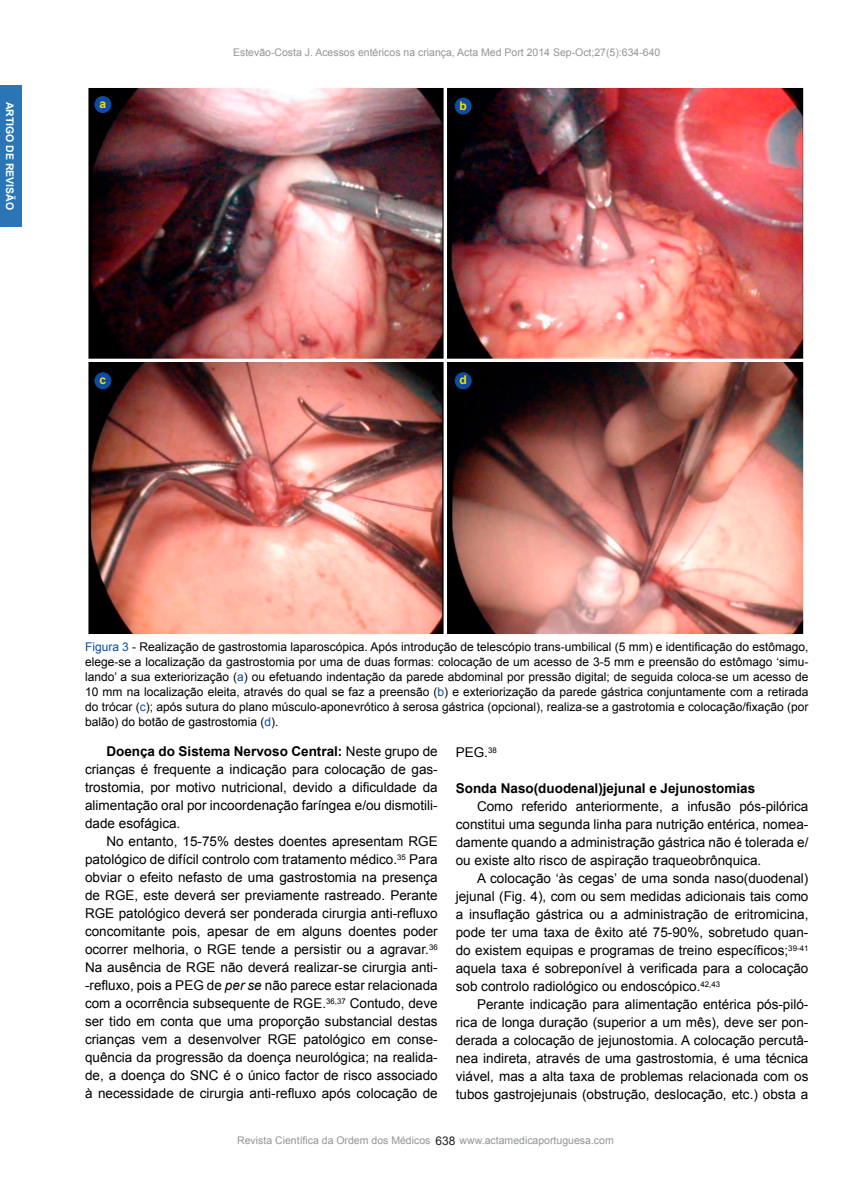
<style>
.page{position:relative;width:851px;height:1191px;background:#fff}
.page>*{position:absolute;margin:0;border:0;box-sizing:border-box;transform-origin:0 0}
.t1{font:13.5px/18px "Arial";color:#000;text-align:justify}
.t2{font:700 13.5px "Arial";color:#000}
.t3{font:12px/15px "Arial";color:#000;text-align:justify}
.t4{font:700 12px "Arial";color:#ffdc01}
.t5{font:12px "Arial";color:#231f20}
.t6{font:10.5px "Arial";color:#939598}
.t7{font:700 10.5px "Arial";color:#fff}
.s1{color:#0d4da1}
.s2{font-weight:700}
.s3{font-style:italic}
</style>
<div class="page">
<div style="left:0;top:85px;width:21px;height:142px;background:#2975b6"></div>
<img style="left:88px;top:87px;width:716px;height:547px">
<div style="left:94px;top:96px;width:17px;height:17px;background:#0d4da1;border-radius:50%"></div>
<div style="left:455px;top:98px;width:17px;height:17px;background:#0d4da1;border-radius:50%"></div>
<div style="left:455px;top:372px;width:17px;height:17px;background:#0d4da1;border-radius:50%"></div>
<div style="left:94px;top:372px;width:17px;height:17px;background:#0d4da1;border-radius:50%"></div>
<p class="t7" style="left:17px;top:102px;width:110px;rotate:90deg">ARTIGO DE REVISÃO</p>
<p class="t6" style="left:233px;top:45px;width:429px">Estevão-Costa J. Acessos entéricos na criança, Acta Med Port 2014 Sep-Oct;27(5):634-640</p>
<p class="t4" style="left:100px;top:95px;width:8px">a</p>
<p class="t4" style="left:459px;top:97px;width:9px">b</p>
<p class="t4" style="left:100px;top:372px;width:8px">c</p>
<p class="t4" style="left:459px;top:372px;width:9px">d</p>
<p class="t3" style="left:85px;top:639px;width:725px"><span class="s1">Figura 3</span> - Realização de gastrostomia laparoscópica. Após introdução de telescópio trans-umbilical (5 mm) e identificação do estômago, elege-se a localização da gastrostomia por uma de duas formas: colocação de um acesso de 3-5 mm e preensão do estômago ‘simu&shy;lando’ a sua exteriorização (<span class="s1">a</span>) ou efetuando indentação da parede abdominal por pressão digital; de seguida coloca-se um acesso de 10 mm na localização eleita, através do qual se faz a preensão (<span class="s1">b</span>) e exteriorização da parede gástrica conjuntamente com a retirada do trócar (<span class="s1">c</span>); após sutura do plano músculo-aponevrótico à serosa gástrica (opcional), realiza-se a gastrotomia e colocação/fixação (por balão) do botão de gastrostomia (<span class="s1">d</span>).</p>
<p class="t1" style="left:85px;top:742px;width:354px;text-indent:21px"><span class="s2">Doença do Sistema Nervoso Central:</span> Neste grupo de crianças é frequente a indicação para colocação de gas&shy;trostomia, por motivo nutricional, devido a dificuldade da alimentação oral por incoordenação faríngea e/ou dismotili&shy;dade esofágica.</p>
<p class="t1" style="left:85px;top:832px;width:354px;text-indent:21px">No entanto, 15-75% destes doentes apresentam RGE patológico de difícil controlo com tratamento médico.<sup>35</sup> Para obviar o efeito nefasto de uma gastrostomia na presença de RGE, este deverá ser previamente rastreado. Perante RGE patológico deverá ser ponderada cirurgia anti-refluxo concomitante pois, apesar de em alguns doentes poder ocorrer melhoria, o RGE tende a persistir ou a agravar.<sup>36<br></sup>Na ausência de RGE não deverá realizar-se cirurgia anti--refluxo, pois a PEG de <span class="s3">per se</span> não parece estar relacionada com a ocorrência subsequente de RGE.<sup>36,37</sup> Contudo, deve ser tido em conta que uma proporção substancial destas crianças vem a desenvolver RGE patológico em conse&shy;quência da progressão da doença neurológica; na realida&shy;de, a doença do SNC é o único factor de risco associado à necessidade de cirurgia anti-refluxo após colocação de</p>
<p class="t1" style="left:456px;top:743px;width:43px">PEG.<sup>38</sup></p>
<p class="t2" style="left:456px;top:779px;width:301px">Sonda Naso(duodenal)jejunal e Jejunostomias</p>
<p class="t1" style="left:456px;top:797px;width:354px;text-indent:21px">Como referido anteriormente, a infusão pós-pilórica constitui uma segunda linha para nutrição entérica, nomea&shy;damente quando a administração gástrica não é tolerada e/ ou existe alto risco de aspiração traqueobrônquica.</p>
<p class="t1" style="left:456px;top:869px;width:354px;text-indent:21px">A colocação ‘às cegas’ de uma sonda naso(duodenal) jejunal (Fig. 4), com ou sem medidas adicionais tais como a insuflação gástrica ou a administração de eritromicina, pode ter uma taxa de êxito até 75-90%, sobretudo quan&shy;do existem equipas e programas de treino específicos;<sup>39-41 </sup>aquela taxa é sobreponível à verificada para a colocação sob controlo radiológico ou endoscópico.<sup>42,43</sup></p>
<p class="t1" style="left:456px;top:995px;width:354px;text-indent:21px">Perante indicação para alimentação entérica pós-piló&shy;rica de longa duração (superior a um mês), deve ser pon&shy;derada a colocação de jejunostomia. A colocação percutâ&shy;nea indireta, através de uma gastrostomia, é uma técnica viável, mas a alta taxa de problemas relacionada com os tubos gastrojejunais (obstrução, deslocação, etc.) obsta a</p>
<p class="t5" style="left:435px;top:1132px;width:22px">638</p>
<p class="t6" style="left:237px;top:1133px;width:195px">Revista Científica da Ordem dos Médicos</p>
<p class="t6" style="left:459px;top:1133px;width:156px">www.actamedicaportuguesa.com</p>
</div>
